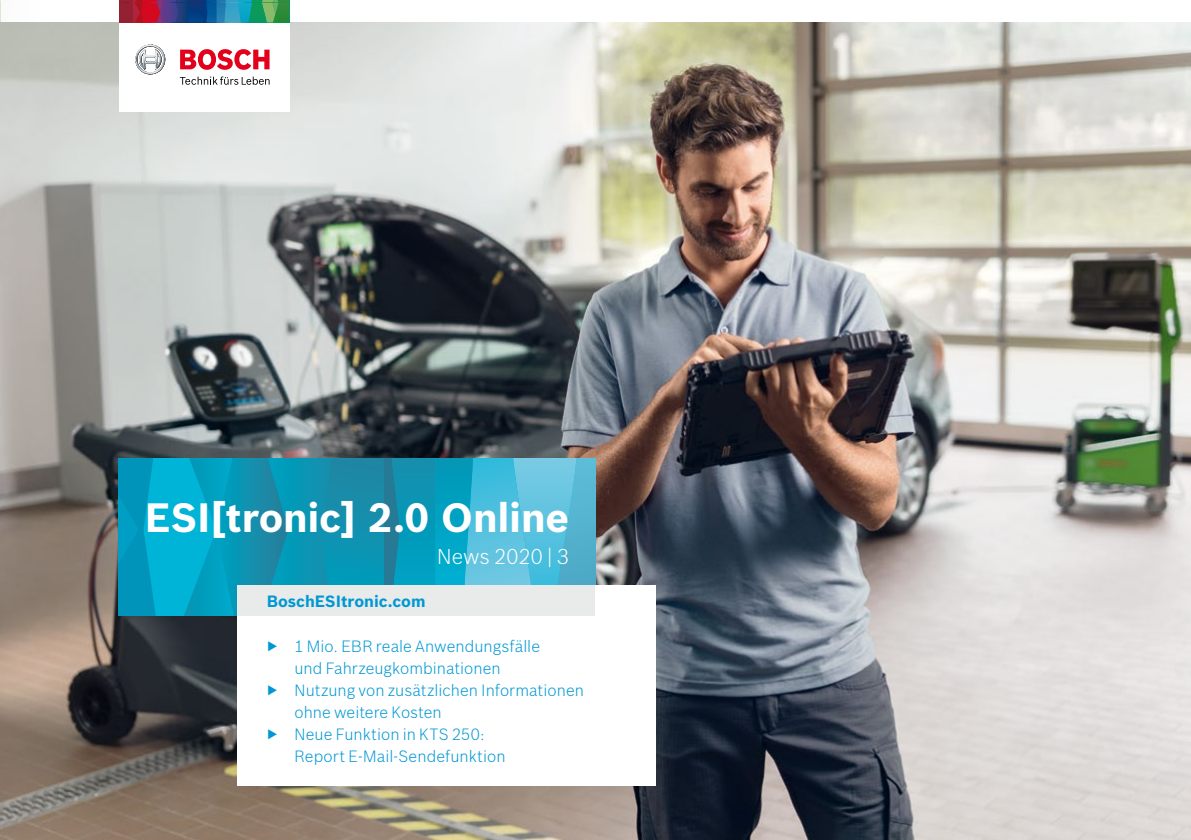
<style>
.page{position:relative;width:1191px;height:840px;background:#fff}
.page>*{position:absolute;margin:0;border:0;box-sizing:border-box;transform-origin:0 0}
.t1{font:700 40px "Bosch Sans";letter-spacing:-.005em;color:#fff}
.t2{font:300 21px "Bosch Sans";letter-spacing:.005em;color:#fff}
.t3{font:300 16px/22px "Bosch Sans";letter-spacing:.005em;color:#0098d3}
.t4{font:700 16px "Bosch Sans";color:#0098d3}
</style>
<div class="page">
<img style="left:0;top:23px;width:1191px;height:816px">
<div style="left:0;top:0;width:62px;height:87px;background:#000;opacity:.1"></div>
<svg style="left:119px;top:458px;width:476px;height:157px;background:#1ca3c3"></svg>
<div style="left:238px;top:585px;width:418px;height:200px;background:#fff"></div>
<div style="left:238px;top:585px;width:357px;height:30px;background:#e9eaea"></div>
<div style="left:119px;top:3px;width:170px;height:109px;background:#fff"></div>
<svg style="left:119px;top:0;width:170px;height:22px;background:#4a5d70"></svg>
<svg style="left:135px;top:45px;width:31px;height:30px"></svg>
<svg style="left:180px;top:49px;width:89px;height:21px"></svg>
<svg style="left:180px;top:76px;width:89px;height:9px"></svg>
<h1 class="t1" style="left:145px;top:492px;width:425px">ESI[tronic] 2.0 Online</h1>
<h2 class="t2" style="left:437px;top:543px;width:133px">News 2020 | 3</h2>
<p class="t4" style="left:267px;top:590px;width:160px">BoschESItronic.com</p>
<p class="t3" style="left:294px;top:635px;width:291px">1 Mio. EBR reale Anwendungsfälle<br>und Fahrzeugkombinationen<br>Nutzung von zusätzlichen Informationen ohne weitere Kosten<br>Neue Funktion in KTS 250:<br>Report E-Mail-Sendefunktion</p>
</div>
